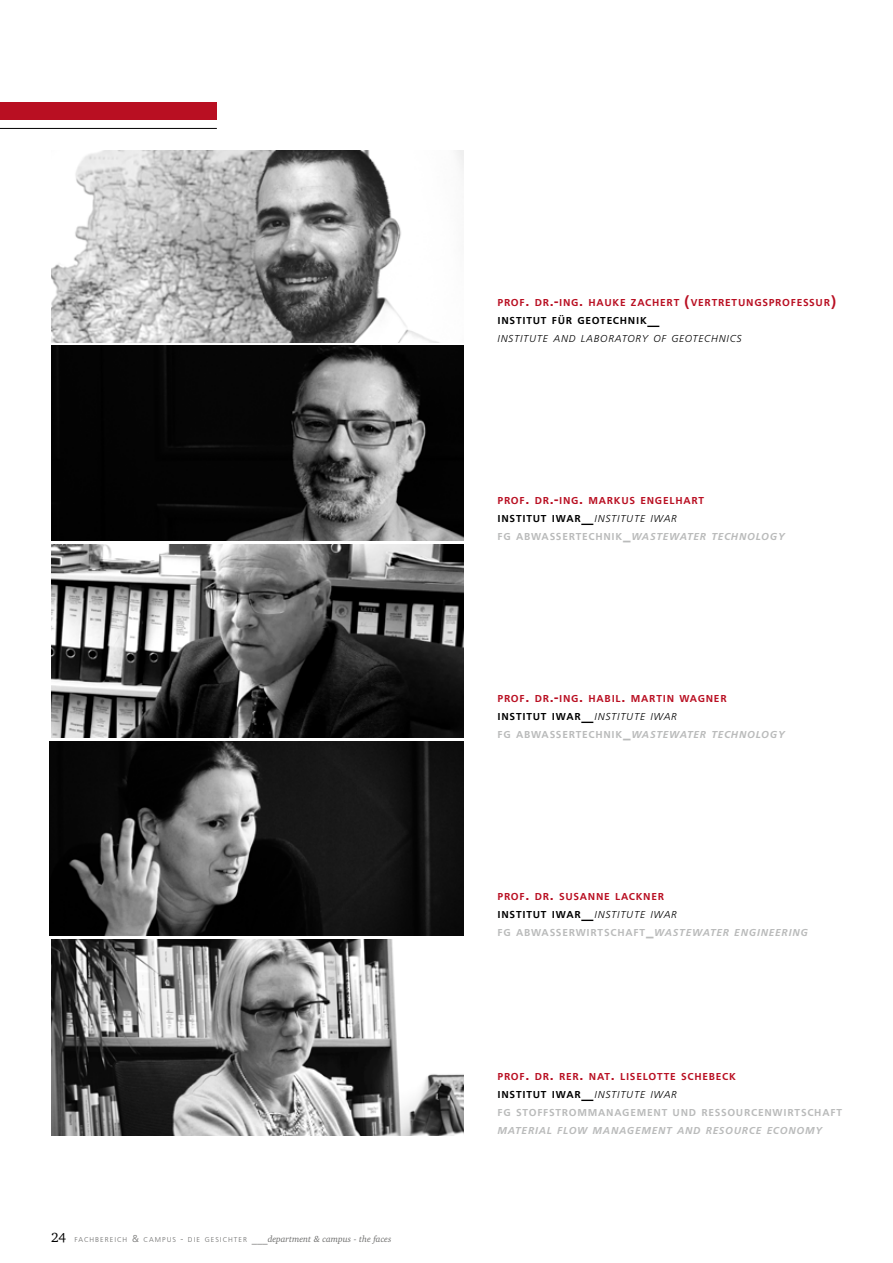
<style>
.page{position:relative;width:893px;height:1263px;background:#fff}
.page>*{position:absolute;margin:0;border:0;box-sizing:border-box;transform-origin:0 0}
.t1{font:300 24px "Front Page Pro";color:#000}
.t2{font:13.5px "Charter";color:#000}
.t3{font:500 10.5px/18px "Front Page Pro";letter-spacing:.07em;color:#b90f22}
.t4{font:italic 500 10.5px/18px "Front Page Pro";letter-spacing:.07em;color:#babbbb}
.t5{font:italic 300 10.5px "Front Page Pro";letter-spacing:.07em;color:#000}
.t6{font:500 10.5px "Front Page Pro";letter-spacing:.07em;color:#babbbb}
.t7{font:300 7.35px "Front Page Pro";letter-spacing:.145em;color:#6d6d6c}
.s1{font-size:10.5px}
.s2{font-family:"Charter";font-weight:400;font-style:italic;font-size:10.5px}
.s3{font-family:"Charter";font-weight:400;font-style:italic;font-size:9px}
.s4{font-size:15px}
.s5{color:#000}
.s6{font-weight:300;color:#000}
.s7{font-style:normal}
.s8{font-style:normal;font-size:15px}
</style>
<div class="page">
<div style="left:0;top:103px;width:217px;height:17px;background:#b90f22"></div>
<hr style="left:0;top:128px;width:217px;height:1px;background:#000">
<img style="left:51px;top:939px;width:412px;height:196px">
<img style="left:52px;top:545px;width:411px;height:192px">
<img style="left:50px;top:742px;width:413px;height:193px">
<img style="left:51px;top:346px;width:412px;height:194px">
<img style="left:51px;top:151px;width:412px;height:191px">
<p class="t2" style="left:51px;top:1229px;width:17px">24</p>
<p class="t7" style="left:74px;top:1234px;width:318px">FACHBEREICH <span class="s1">&amp;</span> CAMPUS <span class="s1">-</span> DIE GESICHTER <span class="s2">___</span><span class="s3">department &amp; campus - the faces</span></p>
<p class="t3" style="left:497px;top:293px;width:340px">PROF<span class="s4">.</span> DR<span class="s4">.-</span>ING<span class="s4">.</span> HAUKE ZACHERT <span class="s4">(</span>VERTRETUNGSPROFESSUR<span class="s4">)<br></span><span class="s5">INSTITUT FÜR GEOTECHNIK</span></p>
<h1 class="t1" style="left:648px;top:299px;width:13px">_</h1>
<p class="t5" style="left:497px;top:331px;width:246px">INSTITUTE AND LABORATORY OF GEOTECHNICS</p>
<p class="t3" style="left:497px;top:491px;width:208px">PROF<span class="s4">.</span> DR<span class="s4">.-</span>ING<span class="s4">.</span> MARKUS ENGELHART<br><span class="s5">INSTITUT IWAR</span></p>
<h1 class="t1" style="left:581px;top:497px;width:13px">_</h1>
<p class="t4" style="left:497px;top:509px;width:289px;text-indent:97px"><span class="s6">INSTITUTE IWAR<br></span><span class="s7">FG ABWASSERTECHNIK</span><span class="s8">_</span>WASTEWATER TECHNOLOGY</p>
<p class="t3" style="left:497px;top:689px;width:231px">PROF<span class="s4">.</span> DR<span class="s4">.-</span>ING<span class="s4">.</span> HABIL<span class="s4">.</span> MARTIN WAGNER<br><span class="s5">INSTITUT IWAR</span></p>
<h1 class="t1" style="left:581px;top:695px;width:13px">_</h1>
<p class="t4" style="left:497px;top:707px;width:289px;text-indent:97px"><span class="s6">INSTITUTE IWAR<br></span><span class="s7">FG ABWASSERTECHNIK</span><span class="s8">_</span>WASTEWATER TECHNOLOGY</p>
<p class="t3" style="left:497px;top:887px;width:168px">PROF<span class="s4">.</span> DR<span class="s4">.</span> SUSANNE LACKNER<br><span class="s5">INSTITUT IWAR</span></p>
<h1 class="t1" style="left:581px;top:893px;width:13px">_</h1>
<p class="t4" style="left:497px;top:905px;width:312px;text-indent:97px"><span class="s6">INSTITUTE IWAR<br></span><span class="s7">FG ABWASSERWIRTSCHAFT</span><span class="s8">_</span>WASTEWATER ENGINEERING</p>
<p class="t3" style="left:497px;top:1067px;width:240px">PROF<span class="s4">.</span> DR<span class="s4">.</span> RER<span class="s4">.</span> NAT<span class="s4">.</span> LISELOTTE SCHEBECK<br><span class="s5">INSTITUT IWAR</span></p>
<h1 class="t1" style="left:581px;top:1073px;width:13px">_</h1>
<p class="t5" style="left:595px;top:1087px;width:84px">INSTITUTE IWAR</p>
<p class="t6" style="left:497px;top:1105px;width:346px">FG STOFFSTROMMANAGEMENT UND RESSOURCENWIRTSCHAFT</p>
<p class="t4" style="left:497px;top:1121px;width:326px">MATERIAL FLOW MANAGEMENT AND RESOURCE ECONOMY</p>
</div>
